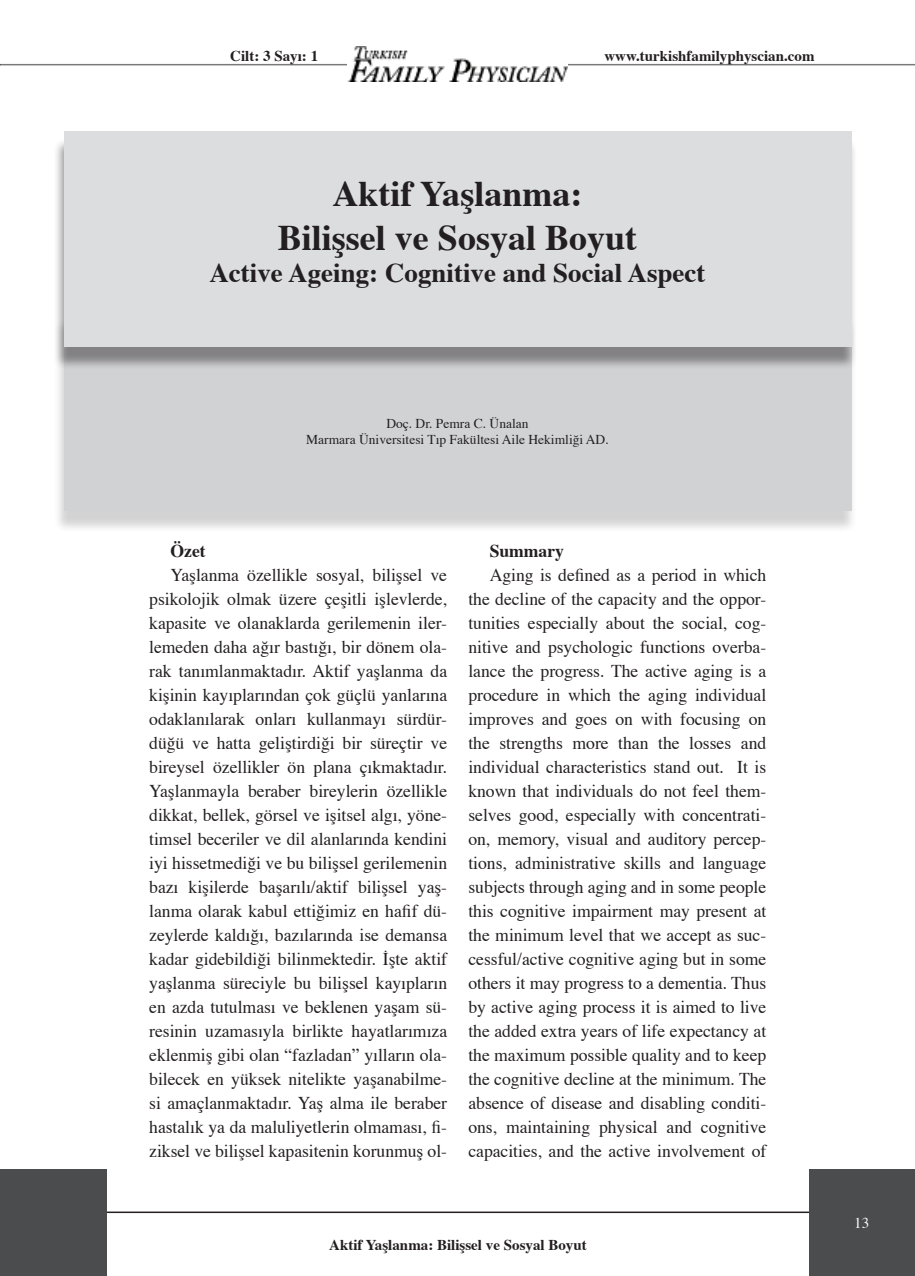
<style>
.page{position:relative;width:915px;height:1276px;background:#fff}
.page>*{position:absolute;margin:0;border:0;box-sizing:border-box;transform-origin:0 0}
.t1{font:700 36px/43.2px "Times";color:#231f20;text-align:center}
.t2{font:700 27px "Times";color:#231f20}
.t3{font:18px/24px "Times";color:#231f20;text-align:justify}
.t4{font:700 18px "Times";color:#231f20}
.t5{font:700 15px "Times";color:#231f20}
.t6{font:15px "Times";color:#fff}
.t7{font:13.5px/16.2px "Times";color:#231f20;text-align:center}
</style>
<div class="page">
<hr style="left:0;top:64px;width:914px;height:1px;background:#231f20">
<div style="left:53px;top:318px;width:803px;height:215px;background:#231f20;opacity:.2"></div>
<div style="left:64px;top:312px;width:786px;height:198px;background:#d1d2d4"></div>
<div style="left:53px;top:138px;width:803px;height:232px;background:#231f20;opacity:.45"></div>
<div style="left:64px;top:132px;width:786px;height:215px;background:#dcdddf"></div>
<img style="left:347px;top:47px;width:220px;height:34px">
<hr style="left:64px;top:1211px;width:787px;height:2px;background:#231f20">
<div style="left:1px;top:1169px;width:106px;height:107px;background:#4b4c4d"></div>
<div style="left:808px;top:1169px;width:106px;height:107px;background:#4b4c4d"></div>
<hr style="left:0;top:1169px;width:1px;height:107px;background:#4b4c4d">
<p class="t5" style="left:230px;top:42px;width:89px">Cilt: 3 Sayı: 1</p>
<p class="t5" style="left:604px;top:42px;width:212px">www.turkishfamilyphyscian.com</p>
<h1 class="t1" style="left:278px;top:169px;width:361px">Aktif Yaşlanma:<br>Bilişsel ve Sosyal Boyut</h1>
<h2 class="t2" style="left:209px;top:247px;width:497px">Active Ageing: Cognitive and Social Aspect</h2>
<p class="t7" style="left:306px;top:414px;width:304px">Doç. Dr. Pemra C. Ünalan<br>Marmara Üniversitesi Tıp Fakültesi Aile Hekimliği AD.</p>
<p class="t4" style="left:170px;top:534px;width:37px">Özet</p>
<p class="t3" style="left:149px;top:561px;width:299px;text-indent:21px">Yaşlanma özellikle sosyal, bilişsel ve psikolojik olmak üzere çeşitli işlevlerde, kapasite ve olanaklarda gerilemenin iler&shy;lemeden daha ağır bastığı, bir dönem ola&shy;rak tanımlanmaktadır. Aktif yaşlanma da kişinin kayıplarından çok güçlü yanlarına odaklanılarak onları kullanmayı sürdür&shy;düğü ve hatta geliştirdiği bir süreçtir ve bireysel özellikler ön plana çıkmaktadır.<br>Yaşlanmayla beraber bireylerin özellikle dikkat, bellek, görsel ve işitsel algı, yöne&shy;timsel beceriler ve dil alanlarında kendini iyi hissetmediği ve bu bilişsel gerilemenin bazı kişilerde başarılı/aktif bilişsel yaş&shy;lanma olarak kabul ettiğimiz en hafif dü&shy;zeylerde kaldığı, bazılarında ise demansa kadar gidebildiği bilinmektedir. İşte aktif yaşlanma süreciyle bu bilişsel kayıpların en azda tutulması ve beklenen yaşam sü&shy;resinin uzamasıyla birlikte hayatlarımıza eklenmiş gibi olan “fazladan” yılların ola&shy;bilecek en yüksek nitelikte yaşanabilme&shy;si amaçlanmaktadır. Yaş alma ile beraber hastalık ya da maluliyetlerin olmaması, fi&shy;ziksel ve bilişsel kapasitenin korunmuş ol-</p>
<p class="t4" style="left:489px;top:534px;width:76px">Summary</p>
<p class="t3" style="left:468px;top:561px;width:299px;text-indent:21px">Aging is defined as a period in which the decline of the capacity and the oppor&shy;tunities especially about the social, cog&shy;nitive and psychologic functions overba&shy;lance the progress. The active aging is a procedure in which the aging individual improves and goes on with focusing on the strengths more than the losses and individual characteristics stand out. It is known that individuals do not feel them&shy;selves good, especially with concentrati&shy;on, memory, visual and auditory percep&shy;tions, administrative skills and language subjects through aging and in some people this cognitive impairment may present at the minimum level that we accept as suc&shy;cessful/active cognitive aging but in some others it may progress to a dementia. Thus by active aging process it is aimed to live the added extra years of life expectancy at the maximum possible quality and to keep the cognitive decline at the minimum. The absence of disease and disabling conditi&shy;ons, maintaining physical and cognitive capacities, and the active involvement of</p>
<p class="t5" style="left:329px;top:1230px;width:259px">Aktif Yaşlanma: Bilişsel ve Sosyal Boyut</p>
<p class="t6" style="left:854px;top:1209px;width:16px">13</p>
</div>
